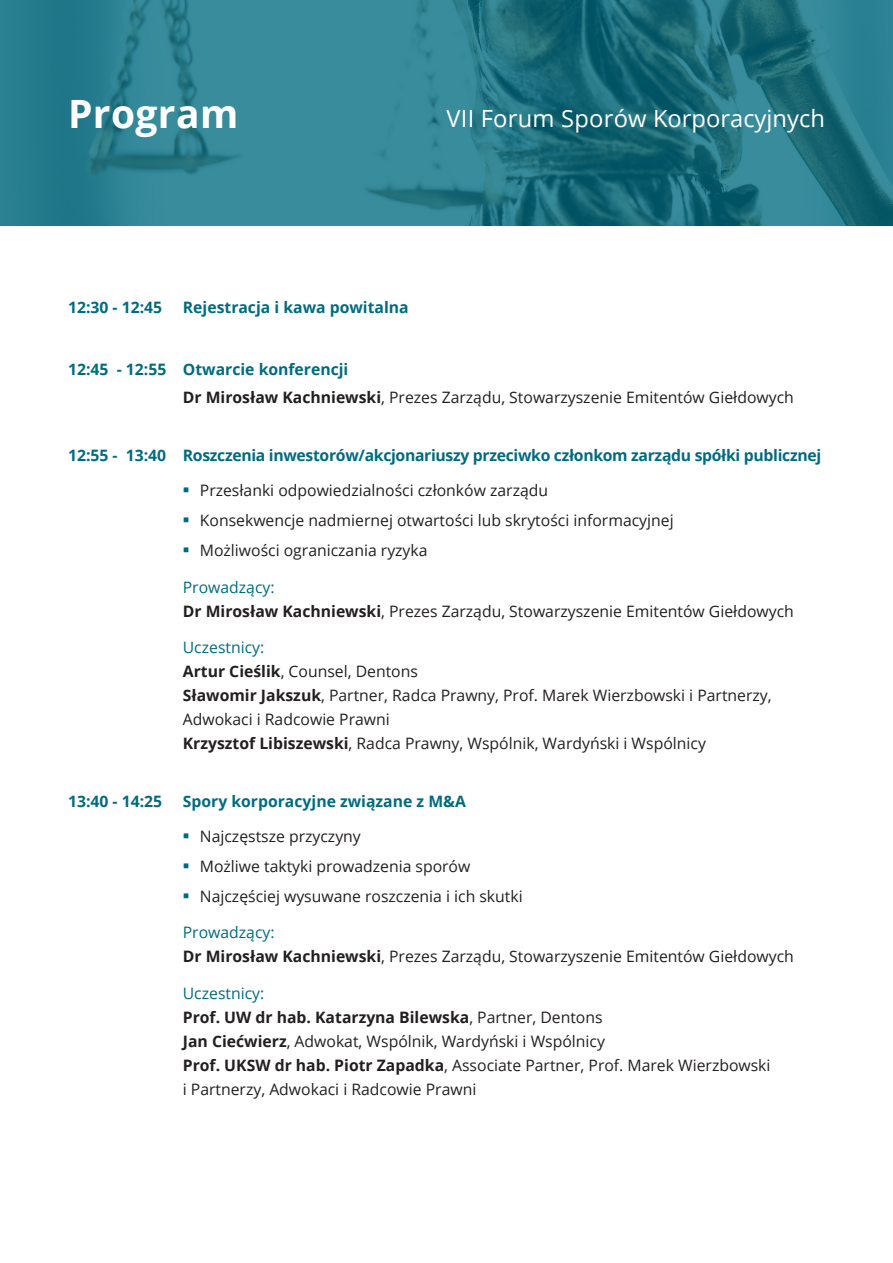
<style>
.page{position:relative;width:893px;height:1263px;background:#fff}
.page>*{position:absolute;margin:0;border:0;box-sizing:border-box;transform-origin:0 0}
.t1{font:700 39px "Open Sans";letter-spacing:.01em;color:#fff}
.t2{font:23.7px "Open Sans";color:#fff}
.t3{font:15.75px/24px "Open Sans";color:#231f20}
.t4{font:700 15.75px "Open Sans";letter-spacing:-.02em;color:#006b7f}
.t5{font:700 15.75px "Open Sans";color:#006b7f}
.s1{font-weight:700;color:#006b7f}
.s2{font-weight:700}
.s3{font-family:"Minion Pro";font-size:16.5px;color:#006b7f}
.s4{color:#006b7f}
</style>
<div class="page">
<svg style="left:0;top:0;width:893px;height:225px;background:#287b8a"></svg>
<h1 class="t1" style="left:68px;top:86px;width:172px">Program</h1>
<h2 class="t2" style="left:446px;top:102px;width:380px">VII Forum Sporów Korporacyjnych</h2>
<p class="t4" style="left:68px;top:296px;width:96px">12:30 - 12:45</p>
<p class="t5" style="left:183px;top:296px;width:227px">Rejestracja i kawa powitalna</p>
<p class="t3" style="left:183px;top:355px;width:613px;line-height:28.2px;text-indent:-115px"><span class="s1">12:45 - 12:55 Otwarcie konferencji<br></span><span class="s2">Dr Mirosław Kachniewski</span>, Prezes Zarządu, Stowarzyszenie Emitentów Giełdowych</p>
<p class="t4" style="left:68px;top:445px;width:755px">12:55 - 13:40 Roszczenia inwestorów/akcjonariuszy przeciwko członkom zarządu spółki publicznej</p>
<p class="t3" style="left:183px;top:478px;width:367px"><span class="s3">■</span> Przesłanki odpowiedzialności członków zarządu</p>
<p class="t3" style="left:183px;top:508px;width:492px"><span class="s3">■</span> Konsekwencje nadmiernej otwartości lub skrytości informacyjnej</p>
<p class="t3" style="left:183px;top:538px;width:246px"><span class="s3">■</span> Możliwości ograniczania ryzyka</p>
<p class="t3" style="left:183px;top:574px;width:613px"><span class="s4">Prowadzący:<br></span><span class="s2">Dr Mirosław Kachniewski</span>, Prezes Zarządu, Stowarzyszenie Emitentów Giełdowych</p>
<p class="t3" style="left:183px;top:635px;width:590px"><span class="s4">Uczestnicy:<br></span><span class="s2">Artur Cieślik</span>, Counsel, Dentons<br><span class="s2">Sławomir Jakszuk</span>, Partner, Radca Prawny, Prof. Marek Wierzbowski i Partnerzy, Adwokaci i Radcowie Prawni<br><span class="s2">Krzysztof Libiszewski</span>, Radca Prawny, Wspólnik, Wardyński i Wspólnicy</p>
<p class="t4" style="left:68px;top:790px;width:96px">13:40 - 14:25</p>
<p class="t5" style="left:183px;top:790px;width:285px">Spory korporacyjne związane z M&amp;A</p>
<p class="t3" style="left:183px;top:823px;width:180px"><span class="s3">■</span> Najczęstsze przyczyny</p>
<p class="t3" style="left:183px;top:853px;width:289px"><span class="s3">■</span> Możliwe taktyki prowadzenia sporów</p>
<p class="t3" style="left:183px;top:883px;width:341px"><span class="s3">■</span> Najczęściej wysuwane roszczenia i ich skutki</p>
<p class="t3" style="left:183px;top:920px;width:613px"><span class="s4">Prowadzący:<br></span><span class="s2">Dr Mirosław Kachniewski</span>, Prezes Zarządu, Stowarzyszenie Emitentów Giełdowych</p>
<p class="t3" style="left:183px;top:981px;width:589px"><span class="s4">Uczestnicy:<br></span><span class="s2">Prof. UW dr hab. Katarzyna Bilewska</span>, Partner, Dentons<br><span class="s2">Jan Ciećwierz</span>, Adwokat, Wspólnik, Wardyński i Wspólnicy<br><span class="s2">Prof. UKSW dr hab. Piotr Zapadka</span>, Associate Partner, Prof. Marek Wierzbowski i Partnerzy, Adwokaci i Radcowie Prawni</p>
</div>
